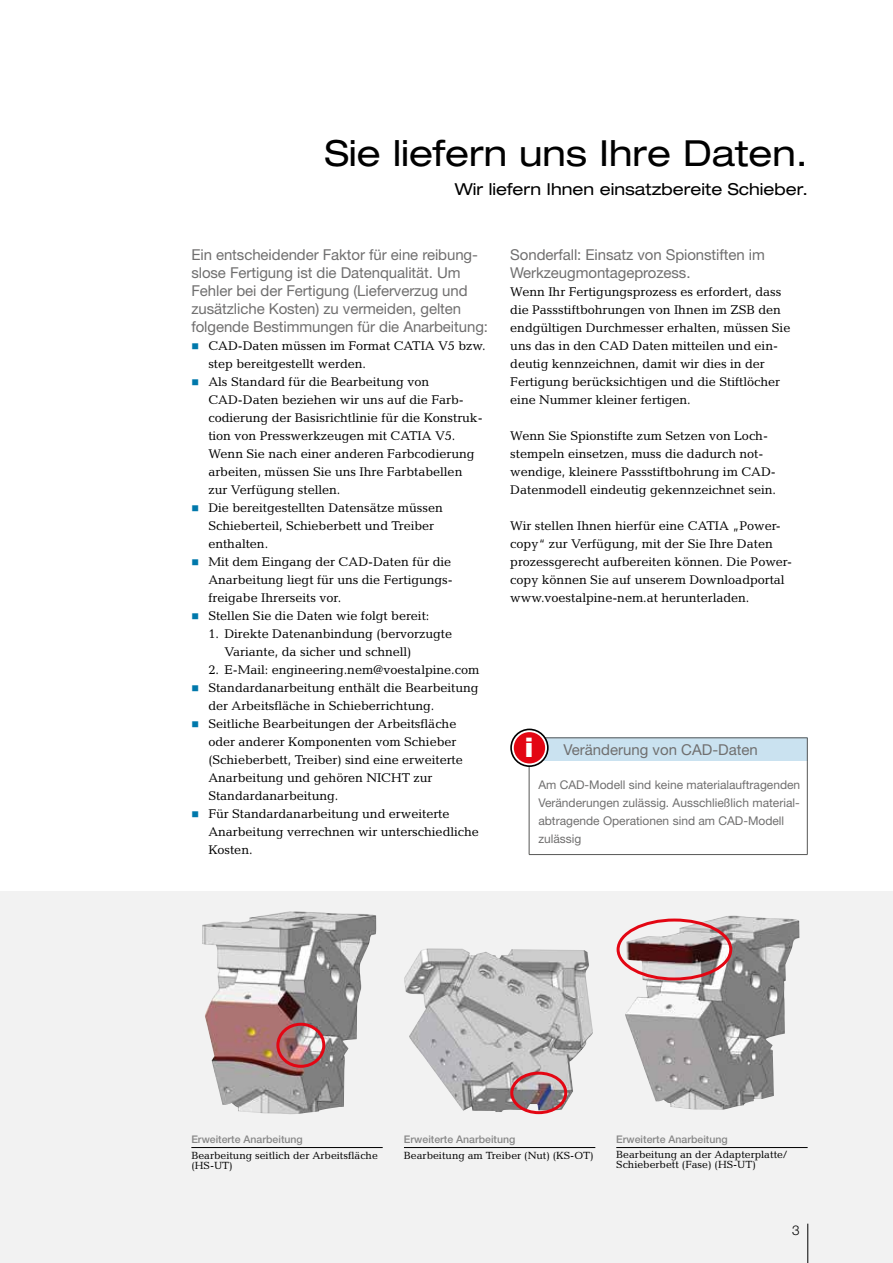
<style>
.page{position:relative;width:893px;height:1263px;background:#fff}
.page>*{position:absolute;margin:0;border:0;box-sizing:border-box;transform-origin:0 0}
.t1{font:expanded 36px "Helvetica Neue LT Std";color:#000}
.t2{font:900 27.15px "Helvetica Neue LT Std";color:#fff}
.t3{font:expanded 16.5px "Helvetica Neue LT Std";color:#000}
.t4{font:15px/18px "Helvetica Neue LT Std";letter-spacing:-.005em;color:#706f6f}
.t5{font:300 13.5px "Helvetica Neue LT Std";color:#000}
.t6{font:12.75px/18px "Candida Std";letter-spacing:-.005em;color:#000}
.t7{font:12px/18px "Helvetica Neue LT Std";color:#706f6f}
.t8{font:10.5px/10.5px "Candida Std";color:#000}
.t9{font:500 10.5px "Helvetica Neue LT Std";color:#878787}
.s1{color:#0078ab}
</style>
<div class="page">
<div style="left:0;top:891px;width:893px;height:372px;background:#f2f2f2"></div>
<hr style="left:191px;top:1147px;width:192px;height:1px;background:#000">
<hr style="left:616px;top:1147px;width:192px;height:1px;background:#000">
<div style="left:529px;top:738px;width:278px;height:23px;background:#cae2f0"></div>
<hr style="left:529px;top:737px;width:278px;height:1px;background:#575756">
<svg style="left:807px;top:738px;width:1px;height:23px"></svg>
<hr style="left:529px;top:761px;width:1px;height:93px;background:#575756">
<hr style="left:807px;top:761px;width:1px;height:93px;background:#575756">
<hr style="left:529px;top:854px;width:278px;height:1px;background:#575756">
<svg style="left:511px;top:729px;width:37px;height:37px"></svg>
<div style="left:510px;top:729px;width:39px;height:38px;border:2px solid #000;border-radius:50%"></div>
<div style="left:514px;top:732px;width:31px;height:31px;background:#e30613;border-radius:50%"></div>
<hr style="left:404px;top:1147px;width:191px;height:1px;background:#000">
<img style="left:404px;top:948px;width:189px;height:164px">
<div style="left:510px;top:1071px;width:57px;height:43px;border:3px solid #e30613;border-radius:50%"></div>
<img style="left:202px;top:911px;width:175px;height:203px">
<img style="left:624px;top:915px;width:175px;height:195px">
<div style="left:617px;top:918px;width:115px;height:62px;border:3px solid #e30613;border-radius:50%"></div>
<div style="left:276px;top:1023px;width:49px;height:45px;border:3px solid #e30613;border-radius:50%"></div>
<hr style="left:807px;top:1224px;width:1px;height:39px;background:#000">
<h1 class="t1" style="left:325px;top:131px;width:484px">Sie liefern uns Ihre Daten.</h1>
<p class="t3" style="left:455px;top:179px;width:355px">Wir liefern Ihnen einsatzbereite Schieber.</p>
<p class="t4" style="left:191px;top:246px;width:298px">Ein entscheidender Faktor für eine reibung&shy;slose Fertigung ist die Datenqualität. Um Fehler bei der Fertigung (Lieferverzug und zusätzliche Kosten) zu vermeiden, gelten folgende Bestimmungen für die Anarbeitung:</p>
<p class="t6" style="left:208px;top:337px;width:279px;text-indent:-17px"><span class="s1">■</span> CAD-Daten müssen im Format CATIA V5 bzw. step bereitgestellt werden.</p>
<p class="t6" style="left:208px;top:373px;width:276px;text-indent:-17px"><span class="s1">■</span> Als Standard für die Bearbeitung von CAD-Daten beziehen wir uns auf die Farb&shy;codierung der Basisrichtlinie für die Konstruk&shy;tion von Presswerkzeugen mit CATIA V5.<br>Wenn Sie nach einer anderen Farbcodierung arbeiten, müssen Sie uns Ihre Farbtabellen zur Verfügung stellen.</p>
<p class="t6" style="left:208px;top:499px;width:236px;text-indent:-17px"><span class="s1">■</span> Die bereitgestellten Datensätze müssen<br>Schieberteil, Schieberbett und Treiber enthalten.</p>
<p class="t6" style="left:208px;top:553px;width:246px;text-indent:-17px"><span class="s1">■</span> Mit dem Eingang der CAD-Daten für die<br>Anarbeitung liegt für uns die Fertigungs&shy;freigabe Ihrerseits vor.</p>
<p class="t6" style="left:191px;top:607px;width:240px"><span class="s1">■</span> Stellen Sie die Daten wie folgt bereit:</p>
<p class="t6" style="left:224px;top:625px;width:229px;text-indent:-16px">1. Direkte Datenanbindung (bervorzugte<br>Variante, da sicher und schnell)</p>
<p class="t6" style="left:208px;top:661px;width:273px">2. E-Mail: engineering.nem@voestalpine.com</p>
<p class="t6" style="left:208px;top:679px;width:272px;text-indent:-17px"><span class="s1">■</span> Standardanarbeitung enthält die Bearbeitung der Arbeitsfläche in Schieberrichtung.</p>
<p class="t6" style="left:208px;top:715px;width:256px;text-indent:-17px"><span class="s1">■</span> Seitliche Bearbeitungen der Arbeitsfläche oder anderer Komponenten vom Schieber (Schieberbett, Treiber) sind eine erweiterte Anarbeitung und gehören NICHT zur Standardanarbeitung.</p>
<p class="t6" style="left:208px;top:805px;width:272px;text-indent:-17px"><span class="s1">■</span> Für Standardanarbeitung und erweiterte<br>Anarbeitung verrechnen wir unterschiedliche<br>Kosten.</p>
<p class="t4" style="left:510px;top:246px;width:256px">Sonderfall: Einsatz von Spionstiften im<br>Werkzeugmontageprozess.</p>
<p class="t6" style="left:510px;top:283px;width:282px">Wenn Ihr Fertigungsprozess es erfordert, dass die Passstiftbohrungen von Ihnen im ZSB den endgültigen Durchmesser erhalten, müssen Sie uns das in den CAD Daten mitteilen und ein&shy;deutig kennzeichnen, damit wir dies in der Fertigung berücksichtigen und die Stiftlöcher eine Nummer kleiner fertigen.</p>
<p class="t6" style="left:510px;top:427px;width:267px">Wenn Sie Spionstifte zum Setzen von Loch&shy;stempeln einsetzen, muss die dadurch not&shy;wendige, kleinere Passstiftbohrung im CAD-Datenmodell eindeutig gekennzeichnet sein.</p>
<p class="t6" style="left:510px;top:517px;width:283px">Wir stellen Ihnen hierfür eine CATIA „Power&shy;copy“ zur Verfügung, mit der Sie Ihre Daten prozessgerecht aufbereiten können. Die Power&shy;copy können Sie auf unserem Downloadportal www.voestalpine-nem.at herunterladen.</p>
<h2 class="t2" style="left:525px;top:731px;width:10px">i</h2>
<p class="t4" style="left:563px;top:740px;width:196px">Veränderung von CAD-Daten</p>
<p class="t7" style="left:538px;top:776px;width:263px">Am CAD-Modell sind keine materialauftragenden Veränderungen zulässig. Ausschließlich material&shy;abtragende Operationen sind am CAD-Modell zulässig</p>
<p class="t9" style="left:191px;top:1132px;width:113px">Erweiterte Anarbeitung</p>
<p class="t8" style="left:191px;top:1150px;width:188px">Bearbeitung seitlich der Arbeitsfläche (HS-UT)</p>
<p class="t9" style="left:404px;top:1132px;width:113px">Erweiterte Anarbeitung</p>
<p class="t8" style="left:404px;top:1150px;width:191px">Bearbeitung am Treiber (Nut) (KS-OT)</p>
<p class="t9" style="left:616px;top:1132px;width:113px">Erweiterte Anarbeitung</p>
<p class="t8" style="left:616px;top:1149px;width:172px">Bearbeitung an der Adapterplatte/<br>Schieberbett (Fase) (HS-UT)</p>
<p class="t5" style="left:792px;top:1222px;width:9px">3</p>
</div>
